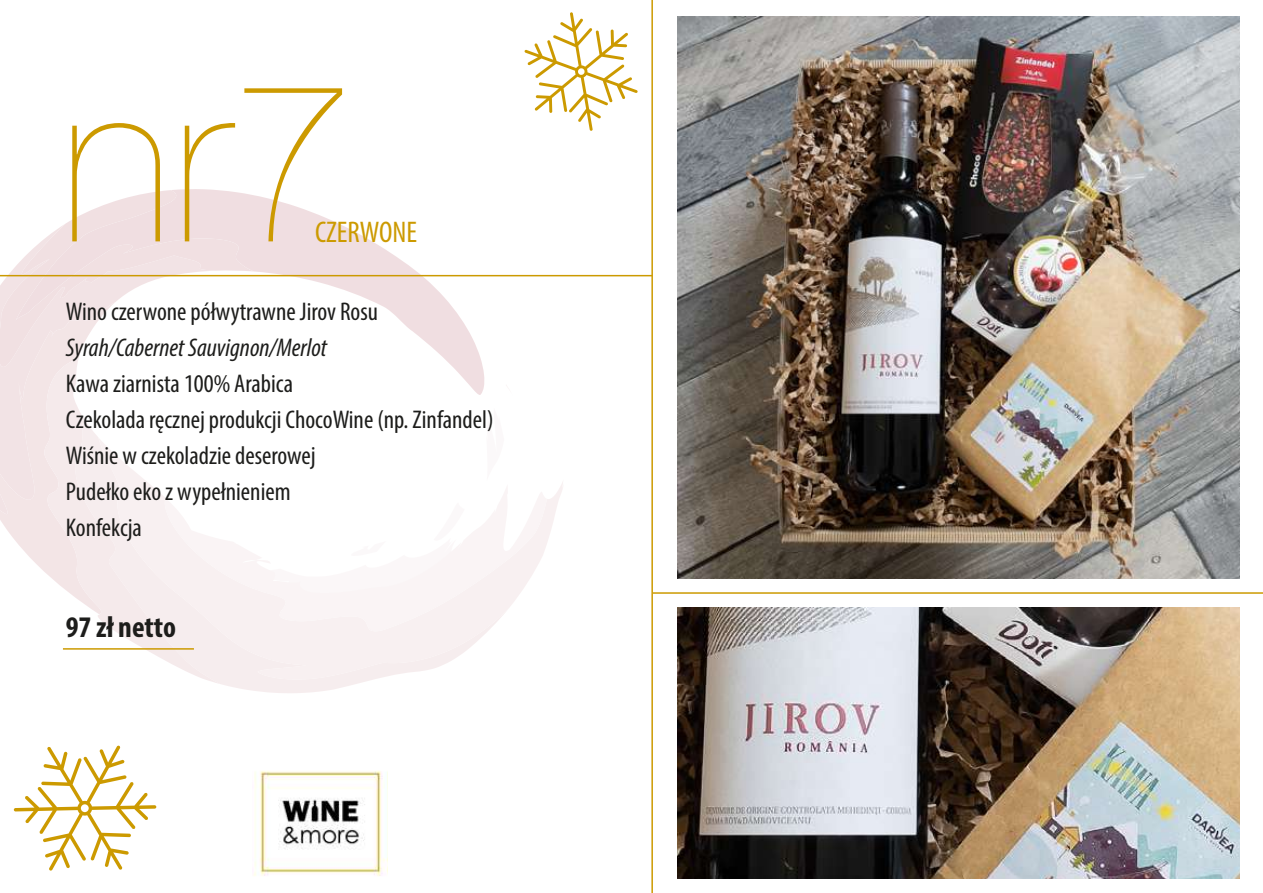
<style>
.page{position:relative;width:1263px;height:893px;background:#fff}
.page>*{position:absolute;margin:0;border:0;box-sizing:border-box;transform-origin:0 0}
.t1{font:300 225px "Aovel Sans";color:#cc9a00}
.t2{font:700 condensed 30px "Myriad Pro";color:#1d1d1b}
.t3{font:condensed 30px "Myriad Pro";color:#cc9a00}
.t4{font:condensed 25.65px/36px "Myriad Pro";color:#1d1d1b}
.t5{font:italic condensed 25.65px "Myriad Pro";color:#1d1d1b}
</style>
<div class="page">
<svg style="left:176px;top:189px;width:309px;height:206px"></svg>
<svg style="left:0;top:190px;width:254px;height:380px"></svg>
<svg style="left:220px;top:416px;width:150px;height:277px"></svg>
<svg style="left:43px;top:358px;width:177px;height:326px"></svg>
<svg style="left:98px;top:437px;width:465px;height:243px"></svg>
<svg style="left:164px;top:484px;width:383px;height:147px"></svg>
<img style="left:254px;top:770px;width:134px;height:106px">
<img style="left:677px;top:17px;width:562px;height:562px">
<img style="left:677px;top:608px;width:562px;height:271px">
<hr style="left:651px;top:0;width:2px;height:893px;background:#cc9a00">
<hr style="left:653px;top:592px;width:610px;height:2px;background:#cc9a00">
<svg style="left:14px;top:745px;width:142px;height:126px"></svg>
<svg style="left:524px;top:12px;width:114px;height:119px"></svg>
<hr style="left:0;top:275px;width:652px;height:1px;background:#cc9a00">
<hr style="left:63px;top:648px;width:131px;height:2px;background:#cc9a00">
<h1 class="t1" style="left:60px;top:32px;width:297px">nr7</h1>
<p class="t3" style="left:315px;top:213px;width:104px">CZERWONE</p>
<p class="t4" style="left:66px;top:293px;width:314px">Wino czerwone półwytrawne Jirov Rosu</p>
<p class="t5" style="left:66px;top:332px;width:263px">Syrah/Cabernet Sauvignon/Merlot</p>
<p class="t4" style="left:66px;top:365px;width:429px">Kawa ziarnista 100% Arabica<br>Czekolada ręcznej produkcji ChocoWine (np. Zinfandel)<br>Wiśnie w czekoladzie deserowej<br>Pudełko eko z wypełnieniem<br>Konfekcja</p>
<p class="t2" style="left:66px;top:608px;width:112px">97 zł netto</p>
</div>
